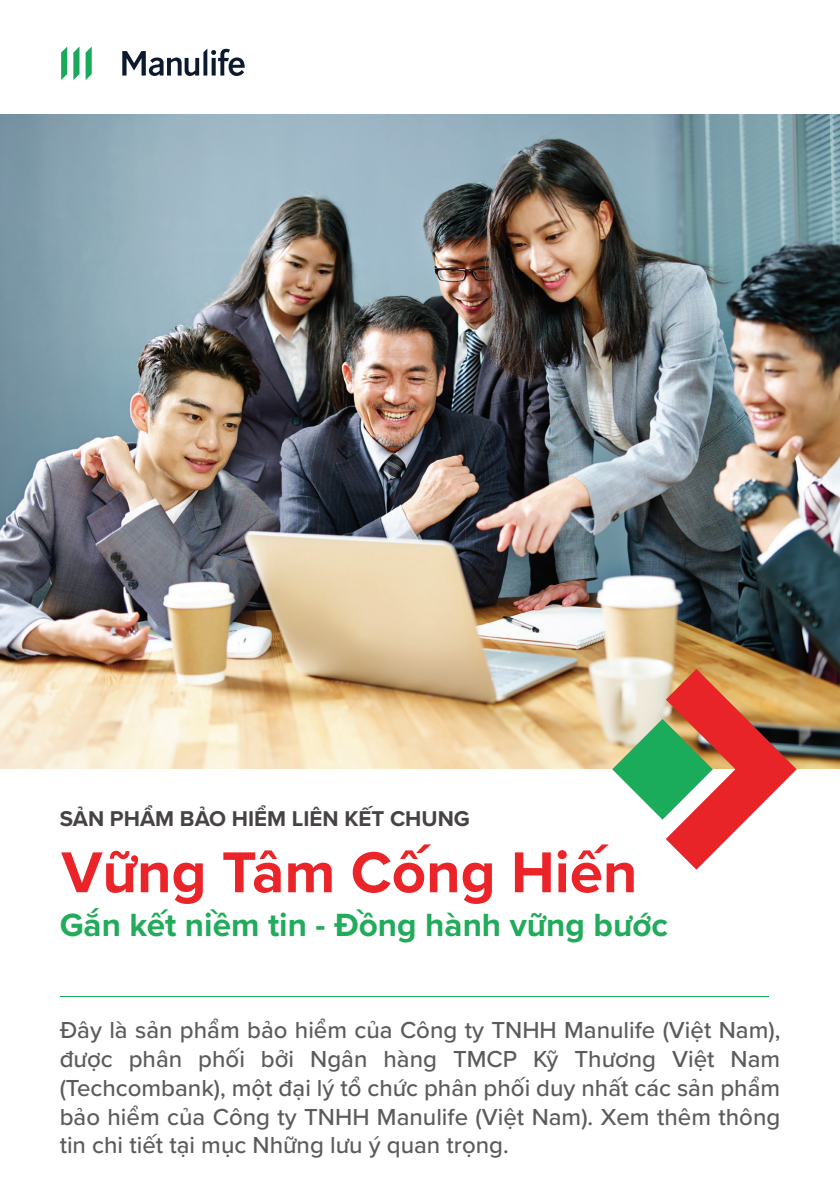
<style>
.page{position:relative;width:840px;height:1191px;background:#fff}
.page>*{position:absolute;margin:0;border:0;box-sizing:border-box;transform-origin:0 0}
.t1{font:700 59.8px "Proxima Nova";color:#ea2429}
.t2{font:700 33.2px "Proxima Nova";color:#21ab5b}
.t3{font:500 24px/28.8px "Proxima Nova";color:#5d5a5b;text-align:justify}
.t4{font:700 22.2px "Proxima Nova";color:#464342}
</style>
<div class="page">
<img style="left:0;top:115px;width:839px;height:653px">
<svg style="left:612px;top:669px;width:184px;height:200px"></svg>
<hr style="left:59px;top:996px;width:709px;height:1px;background:#18aa5b">
<svg style="left:86px;top:46px;width:6px;height:34px"></svg>
<svg style="left:73px;top:47px;width:6px;height:33px"></svg>
<svg style="left:61px;top:47px;width:6px;height:33px"></svg>
<svg style="left:122px;top:48px;width:123px;height:28px"></svg>
<p class="t4" style="left:60px;top:801px;width:411px">SẢN PHẨM BẢO HIỂM LIÊN KẾT CHUNG</p>
<h1 class="t1" style="left:61px;top:827px;width:577px">Vững Tâm Cống Hiến</h1>
<h2 class="t2" style="left:60px;top:900px;width:609px">Gắn kết niềm tin - Đồng hành vững bước</h2>
<p class="t3" style="left:60px;top:1015px;width:721px">Đây là sản phẩm bảo hiểm của Công ty TNHH Manulife (Việt Nam), được phân phối bởi Ngân hàng TMCP Kỹ Thương Việt Nam (Techcombank), một đại lý tổ chức phân phối duy nhất các sản phẩm bảo hiểm của Công ty TNHH Manulife (Việt Nam). Xem thêm thông tin chi tiết tại mục Những lưu ý quan trọng.</p>
</div>
